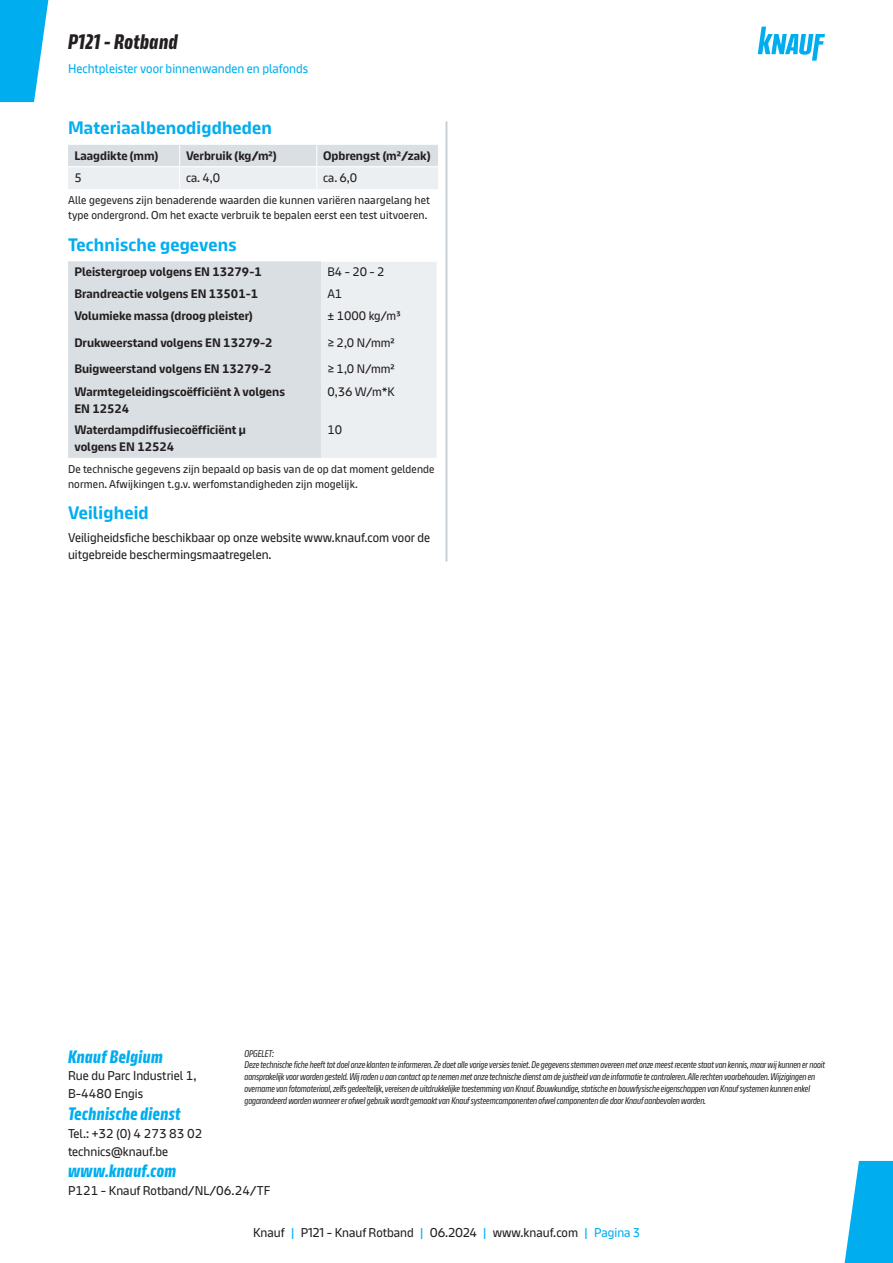
<style>
.page{position:relative;width:893px;height:1263px;background:#fff}
.page>*{position:absolute;margin:0;border:0;box-sizing:border-box;transform-origin:0 0}
.t1{font:700 21px "Knauf Head";letter-spacing:.025em;color:#231f20}
.Description_Headline{font:700 18px "Knauf";letter-spacing:.01em;color:#00aeef}
.t2{font:700 18px "Knauf Head";letter-spacing:.025em;color:#00aeef}
.Copy_Text{font:12.75px/17.9px "Knauf";color:#231f20}
.t3{font:12.75px "Knauf";color:#00aeef}
.Tab_Head{font:700 12.3px/17.2px "Knauf";color:#231f20}
.Tab_Text{font:12.3px "Knauf";color:#231f20}
.Note_sous_tableaux{font:11.25px/15px "Knauf";letter-spacing:.01em;color:#231f20}
.Impressum_Legal_Text{font:9.75px/11.7px "Knauf Head";letter-spacing:-.01em;color:#231f20}
.s1{color:#00aeef}
</style>
<div class="page">
<svg style="left:844px;top:1161px;width:49px;height:102px"></svg>
<svg style="left:0;top:0;width:49px;height:102px"></svg>
<svg style="left:68px;top:145px;width:370px;height:44px;background:#e3e7eb"></svg>
<div style="left:68px;top:261px;width:253px;height:197px;background:#dadfe4"></div>
<div style="left:321px;top:262px;width:116px;height:196px;background:#eceff1"></div>
<hr style="left:446px;top:122px;width:1px;height:439px;background:#c6ced4">
<svg style="left:758px;top:27px;width:67px;height:34px"></svg>
<h1 class="t1" style="left:68px;top:31px;width:111px">P121 - Rotband</h1>
<h3 class="t3" style="left:68px;top:61px;width:242px">Hechtpleister voor binnenwanden en plafonds</h3>
<p class="Description_Headline" style="left:68px;top:118px;width:206px">Materiaalbenodigdheden</p>
<p class="Tab_Head" style="left:74px;top:147px;width:85px">Laagdikte (mm)</p>
<p class="Tab_Head" style="left:186px;top:147px;width:92px">Verbruik (kg/m²)</p>
<p class="Tab_Head" style="left:323px;top:147px;width:109px">Opbrengst (m²/zak)</p>
<p class="Tab_Text" style="left:74px;top:171px;width:9px">5</p>
<p class="Tab_Text" style="left:186px;top:171px;width:36px">ca. 4,0</p>
<p class="Tab_Text" style="left:323px;top:171px;width:36px">ca. 6,0</p>
<p class="Note_sous_tableaux" style="left:68px;top:193px;width:364px">Alle gegevens zijn benaderende waarden die kunnen variëren naargelang het type ondergrond. Om het exacte verbruik te bepalen eerst een test uitvoeren.</p>
<p class="Description_Headline" style="left:68px;top:234px;width:170px">Technische gegevens</p>
<p class="Tab_Head" style="left:74px;top:263px;width:189px">Pleistergroep volgens EN 13279-1</p>
<p class="Tab_Text" style="left:327px;top:265px;width:59px">B4 - 20 - 2</p>
<p class="Tab_Head" style="left:74px;top:285px;width:185px">Brandreactie volgens EN 13501-1</p>
<p class="Tab_Text" style="left:327px;top:287px;width:16px">A1</p>
<p class="Tab_Head" style="left:74px;top:307px;width:180px">Volumieke massa (droog pleister)</p>
<p class="Tab_Text" style="left:327px;top:309px;width:75px">± 1000 kg/m³</p>
<p class="Tab_Head" style="left:74px;top:334px;width:200px">Drukweerstand volgens EN 13279-2</p>
<p class="Tab_Text" style="left:327px;top:336px;width:69px">≥ 2,0 N/mm²</p>
<p class="Tab_Head" style="left:74px;top:360px;width:199px">Buigweerstand volgens EN 13279-2</p>
<p class="Tab_Text" style="left:327px;top:362px;width:69px">≥ 1,0 N/mm²</p>
<p class="Tab_Head" style="left:74px;top:383px;width:212px">Warmtegeleidingscoëfficiënt λ volgens<br>EN 12524</p>
<p class="Tab_Text" style="left:327px;top:385px;width:69px">0,36 W/m*K</p>
<p class="Tab_Head" style="left:74px;top:421px;width:173px">Waterdampdiffusiecoëfficiënt μ volgens EN 12524</p>
<p class="Tab_Text" style="left:327px;top:423px;width:16px">10</p>
<p class="Note_sous_tableaux" style="left:68px;top:461px;width:368px">De technische gegevens zijn bepaald op basis van de op dat moment geldende normen. Afwijkingen t.g.v. werfomstandigheden zijn mogelijk.</p>
<p class="Description_Headline" style="left:68px;top:503px;width:82px">Veiligheid</p>
<p class="Copy_Text" style="left:68px;top:528px;width:363px">Veiligheidsfiche beschikbaar op onze website www.knauf.com voor de uitgebreide beschermingsmaatregelen.</p>
<p class="t2" style="left:68px;top:1047px;width:96px">Knauf Belgium</p>
<p class="Copy_Text" style="left:68px;top:1067px;width:130px">Rue du Parc Industriel 1,</p>
<p class="Copy_Text" style="left:68px;top:1085px;width:77px">B-4480 Engis</p>
<p class="t2" style="left:68px;top:1104px;width:114px">Technische dienst</p>
<p class="Copy_Text" style="left:68px;top:1124px;width:136px">Tel.: +32 (0) 4 273 83 02</p>
<p class="Copy_Text" style="left:68px;top:1142px;width:102px">technics@knauf.be</p>
<p class="t2" style="left:68px;top:1161px;width:110px">www.knauf.com</p>
<p class="Copy_Text" style="left:68px;top:1181px;width:204px">P121 - Knauf Rotband/NL/06.24/TF</p>
<p class="Impressum_Legal_Text" style="left:244px;top:1047px;width:582px">OPGELET:<br>Deze technische fiche heeft tot doel onze klanten te informeren. Ze doet alle vorige versies teniet. De gegevens stemmen overeen met onze meest recente staat van kennis, maar wij kunnen er nooit aansprakelijk voor worden gesteld. Wij raden u aan contact op te nemen met onze technische dienst om de juistheid van de informatie te controleren. Alle rechten voorbehouden. Wijzigingen en overname van fotomateriaal, zelfs gedeeltelijk, vereisen de uitdrukkelijke toestemming van Knauf. Bouwkundige, statische en bouwfysische eigenschappen van Knauf systemen kunnen enkel gagarandeerd worden wanneer er ofwel gebruik wordt gemaakt van Knauf systeemcomponenten ofwel componenten die door Knauf aanbevolen worden.</p>
<h3 class="Copy_Text" style="left:253px;top:1224px;width:388px">Knauf <span class="s1">|</span> P121 - Knauf Rotband <span class="s1">|</span> 06.2024 <span class="s1">|</span> www.knauf.com <span class="s1">| Pagina 3</span></h3>
</div>
